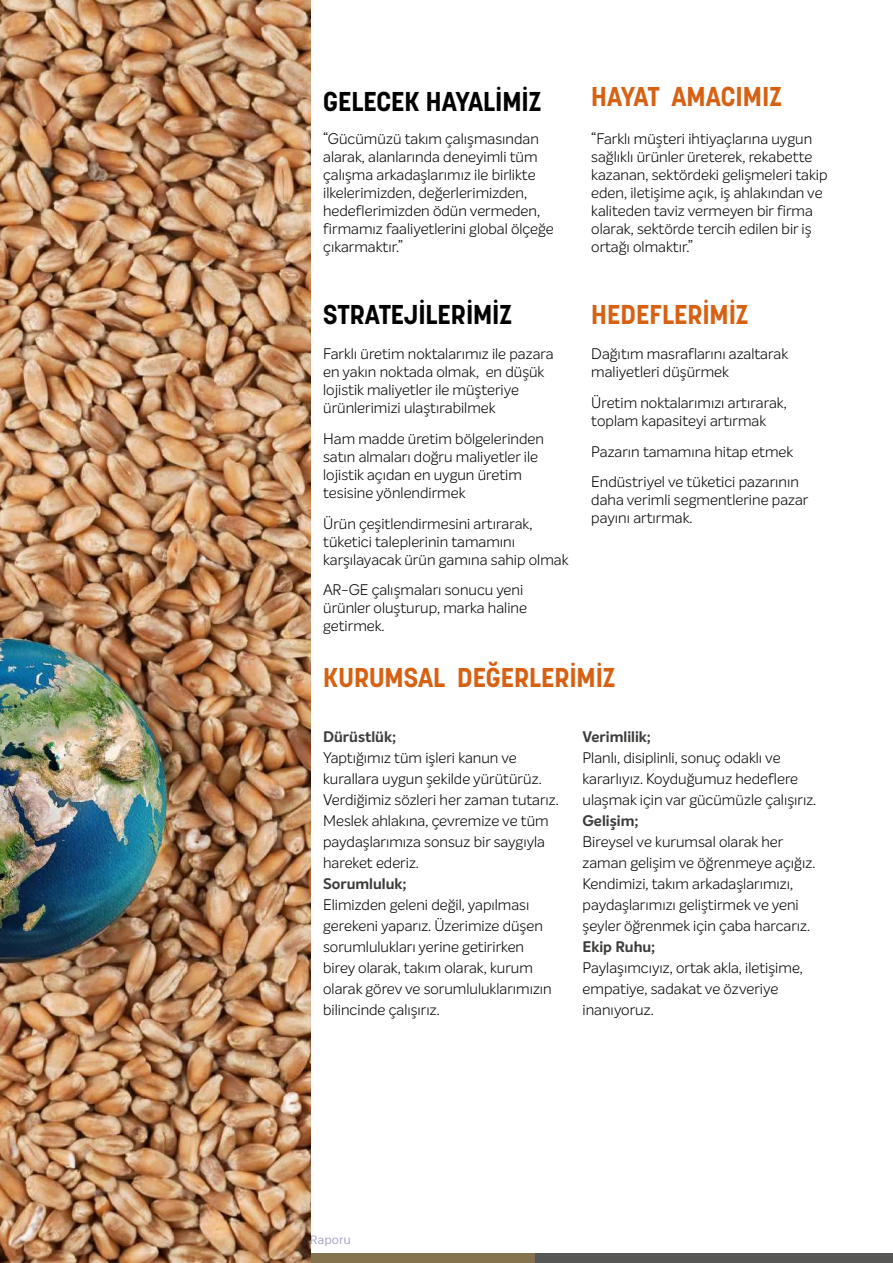
<style>
.page{position:relative;width:893px;height:1263px;background:#fff}
.page>*{position:absolute;margin:0;border:0;box-sizing:border-box;transform-origin:0 0}
.t1{font:700 27px "Korolev";color:#d76113}
.t2{font:700 27px "Korolev";color:#000}
.t3{font:300 15px/18px "Intelo";color:#000}
.t4{font:700 15px "Intelo";color:#3c3c3b}
</style>
<div class="page">
<div style="left:235px;top:1254px;width:301px;height:9px;background:#85734e"></div>
<div style="left:536px;top:1254px;width:357px;height:9px;background:#575756"></div>
<img style="left:0;top:0;width:310px;height:1263px">
<hr style="left:892px;top:0;width:1px;height:1263px;background:#e2edd9">
<h1 class="t2" style="left:323px;top:85px;width:219px">GELECEK HAYALİMİZ</h1>
<p class="t3" style="left:323px;top:129px;width:232px">“Gücümüzü takım çalışmasından alarak, alanlarında deneyimli tüm çalışma arkadaşlarımız ile birlikte ilkelerimizden, değerlerimizden, hedeflerimizden ödün vermeden, firmamız faaliyetlerini global ölçeğe çıkarmaktır.”</p>
<h1 class="t2" style="left:323px;top:297px;width:190px">STRATEJİLERİMİZ</h1>
<p class="t3" style="left:323px;top:345px;width:232px">Farklı üretim noktalarımız ile pazara en yakın noktada olmak, en düşük lojistik maliyetler ile müşteriye ürünlerimizi ulaştırabilmek</p>
<p class="t3" style="left:323px;top:430px;width:222px">Ham madde üretim bölgelerinden satın almaları doğru maliyetler ile lojistik açıdan en uygun üretim tesisine yönlendirmek</p>
<p class="t3" style="left:323px;top:514px;width:247px">Ürün çeşitlendirmesini artırarak, tüketici taleplerinin tamamını karşılayacak ürün gamına sahip olmak</p>
<p class="t3" style="left:323px;top:581px;width:205px">AR-GE çalışmaları sonucu yeni ürünler oluşturup, marka haline getirmek.</p>
<h1 class="t1" style="left:591px;top:79px;width:192px">HAYAT AMACIMIZ</h1>
<p class="t3" style="left:591px;top:129px;width:238px">“Farklı müşteri ihtiyaçlarına uygun sağlıklı ürünler üreterek, rekabette kazanan, sektördeki gelişmeleri takip eden, iletişime açık, iş ahlakından ve kaliteden taviz vermeyen bir firma olarak, sektörde tercih edilen bir iş ortağı olmaktır.”</p>
<h1 class="t1" style="left:591px;top:297px;width:159px">HEDEFLERİMİZ</h1>
<p class="t3" style="left:591px;top:345px;width:198px">Dağıtım masraflarını azaltarak maliyetleri düşürmek</p>
<p class="t3" style="left:591px;top:394px;width:197px">Üretim noktalarımızı artırarak, toplam kapasiteyi artırmak</p>
<p class="t3" style="left:591px;top:436px;width:209px;line-height:30.8px">Pazarın tamamına hitap etmek<br>Endüstriyel ve tüketici pazarının</p>
<p class="t3" style="left:591px;top:491px;width:219px">daha verimli segmentlerine pazar payını artırmak.</p>
<h1 class="t1" style="left:323px;top:661px;width:294px">KURUMSAL DEĞERLERİMİZ</h1>
<p class="t4" style="left:323px;top:727px;width:74px">Dürüstlük;</p>
<p class="t3" style="left:323px;top:747px;width:237px;line-height:21px">Yaptığımız tüm işleri kanun ve kurallara uygun şekilde yürütürüz.<br>Verdiğimiz sözleri her zaman tutarız.<br>Meslek ahlakına, çevremize ve tüm paydaşlarımıza sonsuz bir saygıyla hareket ederiz.</p>
<p class="t4" style="left:323px;top:874px;width:85px">Sorumluluk;</p>
<p class="t3" style="left:323px;top:894px;width:230px;line-height:21px">Elimizden geleni değil, yapılması gerekeni yaparız. Üzerimize düşen sorumlulukları yerine getirirken birey olarak, takım olarak, kurum olarak görev ve sorumluluklarımızın bilincinde çalışırız.</p>
<p class="t4" style="left:583px;top:727px;width:70px">Verimlilik;</p>
<p class="t3" style="left:583px;top:747px;width:235px;line-height:21px">Planlı, disiplinli, sonuç odaklı ve kararlıyız. Koyduğumuz hedeflere ulaşmak için var gücümüzle çalışırız.</p>
<p class="t4" style="left:583px;top:811px;width:58px">Gelişim;</p>
<p class="t3" style="left:583px;top:831px;width:234px;line-height:21px">Bireysel ve kurumsal olarak her zaman gelişim ve öğrenmeye açığız.<br>Kendimizi, takım arkadaşlarımızı, paydaşlarımızı geliştirmek ve yeni şeyler öğrenmek için çaba harcarız.</p>
<p class="t4" style="left:583px;top:937px;width:74px">Ekip Ruhu;</p>
<p class="t3" style="left:583px;top:957px;width:222px;line-height:21px">Paylaşımcıyız, ortak akla, iletişime, empatiye, sadakat ve özveriye inanıyoruz.</p>
</div>
